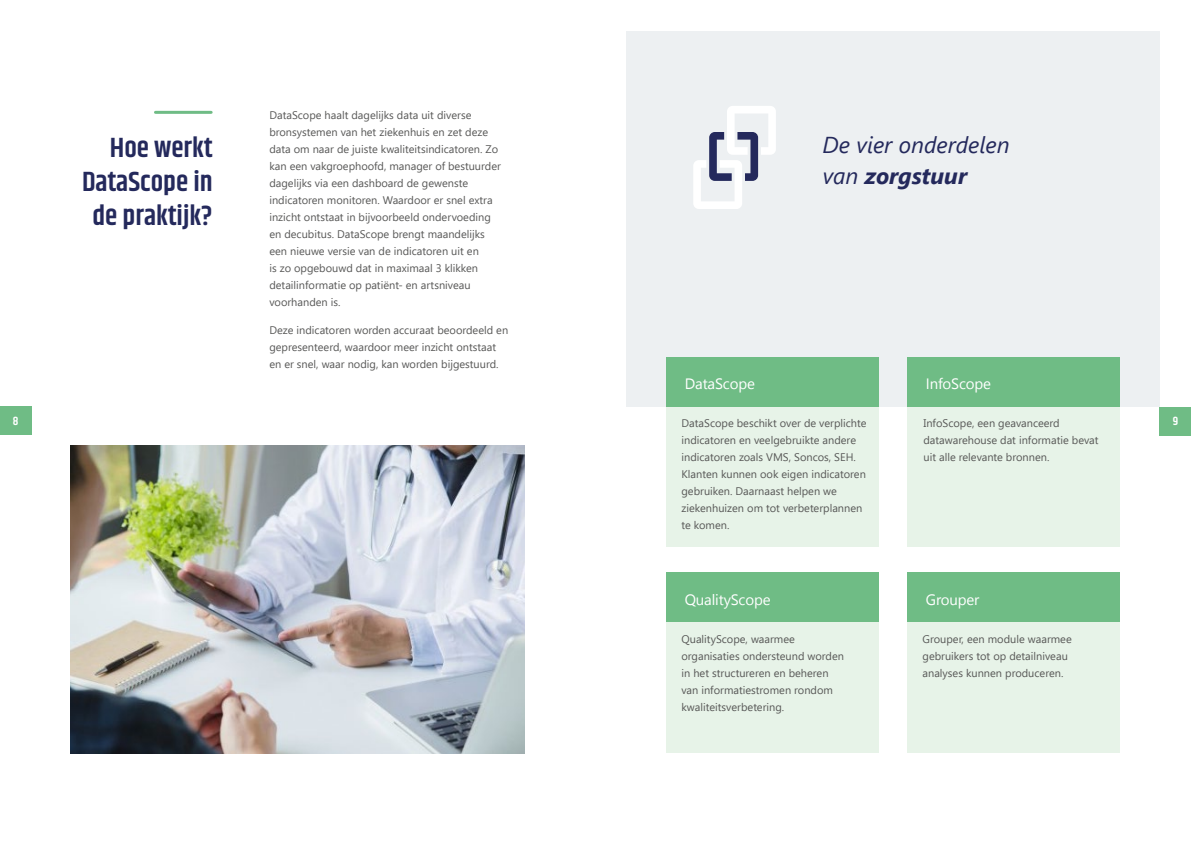
<style>
.page{position:relative;width:1191px;height:842px;background:#fff}
.page>*{position:absolute;margin:0;border:0;box-sizing:border-box;transform-origin:0 0}
.t1{font:600 28px/34px "Khand";color:#24295c;text-align:right}
.t2{font:italic 23px/31px "Segoe UI";color:#24295c}
.t3{font:15px "Segoe UI Historic";letter-spacing:-.01em;color:#fff}
.t4{font:600 12px "Khand";color:#fff}
.t5{font:11px/17px "Segoe UI";color:#575756}
.s1{font-weight:700}
</style>
<div class="page">
<div style="left:626px;top:31px;width:533px;height:376px;background:#edf0f2"></div>
<div style="left:666px;top:407px;width:213px;height:140px;background:#e7f3e8"></div>
<div style="left:666px;top:622px;width:213px;height:131px;background:#e7f3e8"></div>
<div style="left:907px;top:622px;width:213px;height:131px;background:#e7f3e8"></div>
<div style="left:907px;top:407px;width:213px;height:139px;background:#e7f3e8"></div>
<div style="left:666px;top:357px;width:213px;height:50px;background:#6fbc85"></div>
<div style="left:907px;top:357px;width:213px;height:50px;background:#6fbc85"></div>
<div style="left:666px;top:573px;width:213px;height:49px;background:#6fbc85"></div>
<div style="left:907px;top:573px;width:213px;height:49px;background:#6fbc85"></div>
<img style="left:71px;top:446px;width:453px;height:307px">
<hr style="left:155px;top:111px;width:56px;height:3px;background:#6fbc85">
<div style="left:0;top:407px;width:31px;height:28px;background:#6fbc85"></div>
<div style="left:1159px;top:407px;width:32px;height:28px;background:#6fbc85"></div>
<svg style="left:693px;top:106px;width:83px;height:103px"></svg>
<h1 class="t1" style="left:82px;top:132px;width:132px">Hoe werkt<br>DataScope in de praktijk?</h1>
<p class="t5" style="left:269px;top:107px;width:233px">DataScope haalt dagelijks data uit diverse bronsystemen van het ziekenhuis en zet deze data om naar de juiste kwaliteitsindicatoren. Zo kan een vakgroephoofd, manager of bestuurder dagelijks via een dashboard de gewenste indicatoren monitoren. Waardoor er snel extra inzicht ontstaat in bijvoorbeeld ondervoeding en decubitus. DataScope brengt maandelijks een nieuwe versie van de indicatoren uit en<br>is zo opgebouwd dat in maximaal 3 klikken detailinformatie op patiënt- en artsniveau voorhanden is.</p>
<p class="t5" style="left:269px;top:322px;width:240px">Deze indicatoren worden accuraat beoordeeld en gepresenteerd, waardoor meer inzicht ontstaat en er snel, waar nodig, kan worden bijgestuurd.</p>
<h2 class="t2" style="left:822px;top:129px;width:189px">De vier onderdelen van <span class="s1">zorgstuur</span></h2>
<h3 class="t3" style="left:685px;top:375px;width:72px">DataScope</h3>
<h3 class="t3" style="left:926px;top:375px;width:67px">InfoScope</h3>
<p class="t4" style="left:13px;top:413px;width:7px">8</p>
<p class="t4" style="left:1172px;top:413px;width:7px">9</p>
<p class="t5" style="left:923px;top:415px;width:176px">InfoScope, een geavanceerd datawarehouse dat informatie bevat uit alle relevante bronnen.</p>
<p class="t5" style="left:681px;top:415px;width:186px">DataScope beschikt over de verplichte indicatoren en veelgebruikte andere indicatoren zoals VMS, Soncos, SEH.<br>Klanten kunnen ook eigen indicatoren gebruiken. Daarnaast helpen we ziekenhuizen om tot verbeterplannen te komen.</p>
<h3 class="t3" style="left:685px;top:591px;width:87px">QualityScope</h3>
<h3 class="t3" style="left:926px;top:591px;width:55px">Grouper</h3>
<p class="t5" style="left:681px;top:630px;width:164px">QualityScope, waarmee organisaties ondersteund worden in het structureren en beheren van informatiestromen rondom kwaliteitsverbetering.</p>
<p class="t5" style="left:922px;top:630px;width:151px">Grouper, een module waarmee gebruikers tot op detailniveau analyses kunnen produceren.</p>
</div>
